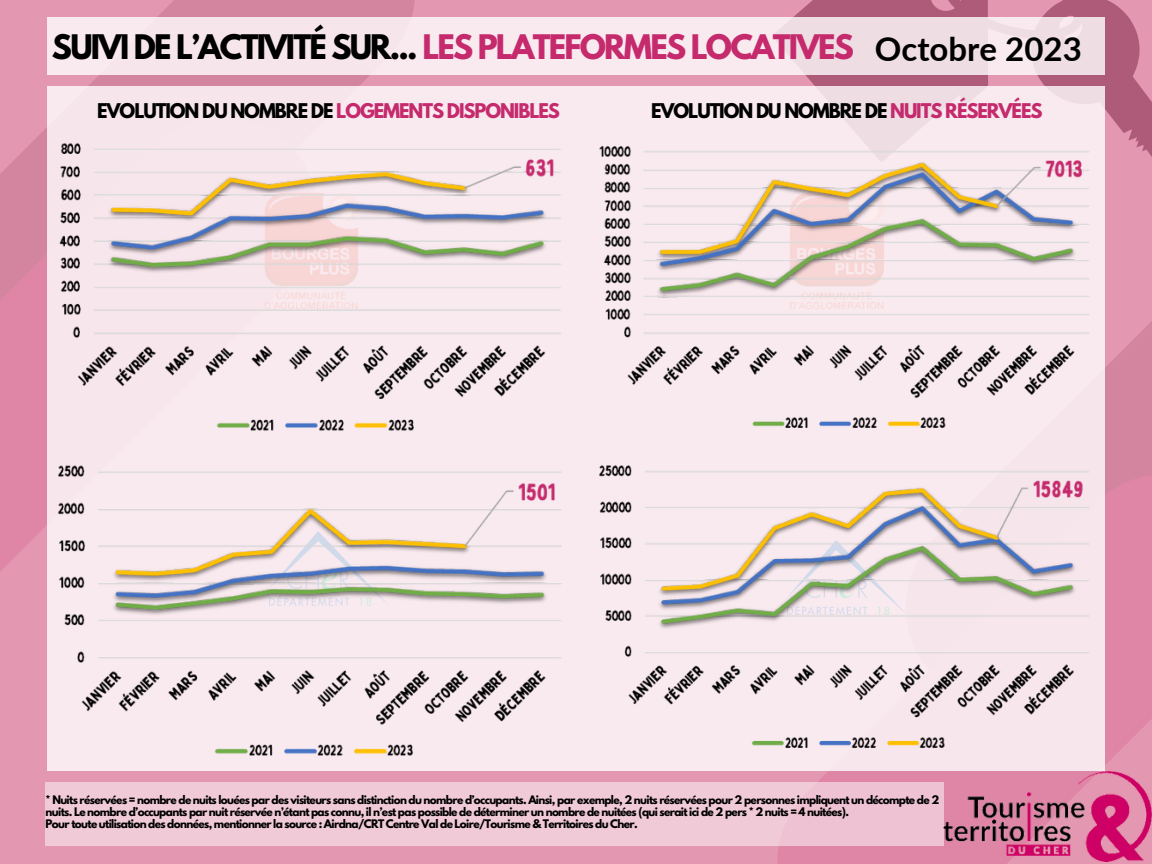
<style>
.page{position:relative;width:1152px;height:864px;background:#e497b0}
.page>*{position:absolute;margin:0;border:0;box-sizing:border-box;transform-origin:0 0}
.t1{font:700 33px "Lato";color:#000}
.t2{font:700 30px "League Spartan";letter-spacing:-.06em;color:#000}
.t3{font:700 18px "League Spartan";letter-spacing:-.06em;color:#c52a6d}
.t4{font:700 18px "League Spartan";letter-spacing:-.06em;color:#000}
.t5{font:700 10.5px/12.3px "League Spartan";letter-spacing:-.06em;color:#000}
.s1{color:#c52a6d}
.s2{color:#000}
</style>
<div class="page">
<svg style="left:89px;top:0;width:326px;height:86px;fill:#d3859f"></svg>
<svg style="left:0;top:128px;width:47px;height:443px;background:#dc87a5"></svg>
<svg style="left:793px;top:0;width:140px;height:86px;background:#b3607e"></svg>
<svg style="left:933px;top:0;width:219px;height:157px"></svg>
<svg style="left:1105px;top:321px;width:47px;height:144px;fill:#d3859f"></svg>
<svg style="left:768px;top:465px;width:384px;height:399px;background:#df88a7"></svg>
<div style="left:47px;top:86px;width:1058px;height:685px;background:#f9eaef"></div>
<img style="left:944px;top:771px;width:208px;height:90px">
<div style="left:47px;top:17px;width:1058px;height:58px;background:#f6e6eb"></div>
<div style="left:46px;top:783px;width:898px;height:63px;background:#f1cad7"></div>
<img style="left:57px;top:465px;width:505px;height:291px">
<img style="left:59px;top:143px;width:502px;height:288px">
<img style="left:599px;top:136px;width:490px;height:292px">
<img style="left:599px;top:465px;width:491px;height:283px">
<p class="t2" style="left:52px;top:32px;width:803px">SUIVI DE L’ACTIVITÉ SUR... <span class="s1">LES PLATEFORMES LOCATIVES</span></p>
<p class="t1" style="left:875px;top:28px;width:209px">Octobre 2023</p>
<p class="t3" style="left:97px;top:101px;width:464px"><span class="s2">EVOLUTION DU NOMBRE DE</span> LOGEMENTS DISPONIBLES</p>
<p class="t4" style="left:651px;top:101px;width:393px">EVOLUTION DU NOMBRE DE <span class="s1">NUITS RÉSERVÉES</span></p>
<p class="t5" style="left:46px;top:795px;width:895px">* Nuits réservées = nombre de nuits louées par des visiteurs sans distinction du nombre d’occupants. Ainsi, par exemple, 2 nuits réservées pour 2 personnes impliquent un décompte de 2 nuits. Le nombre d’occupants par nuit réservée n’étant pas connu, il n’est pas possible de déterminer un nombre de nuitées (qui serait ici de 2 pers * 2 nuits = 4 nuitées).</p>
<p class="t5" style="left:46px;top:819px;width:594px">Pour toute utilisation des données, mentionner la source : Airdna/CRT Centre Val de Loire/Tourisme &amp; Territoires du Cher.</p>
</div>
